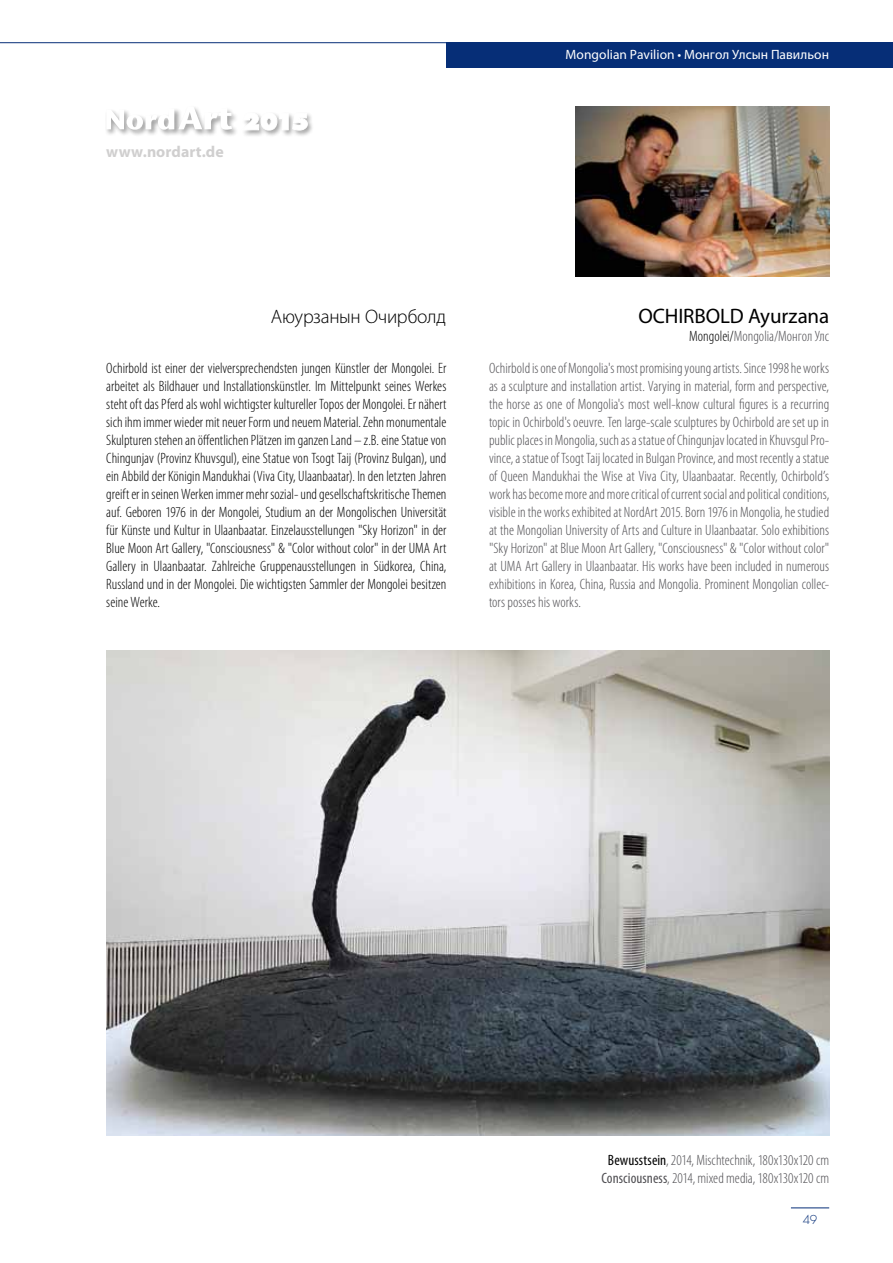
<style>
.page{position:relative;width:893px;height:1263px;background:#fff}
.page>*{position:absolute;margin:0;border:0;box-sizing:border-box;transform-origin:0 0}
.t1{font:21px "Myriad Pro";letter-spacing:-.005em;color:#000}
.t2{font:300 19.5px "Myriad Pro";letter-spacing:-.015em;color:#000}
.t3{font:700 15.9px "Myriad Pro";letter-spacing:.005em;color:#d0cfcf}
.t4{font:300 condensed 15px/18px "Myriad Pro";color:#504f53;text-align:justify}
.t5{font:300 condensed 15px/18px "Myriad Pro";color:#000;text-align:justify}
.t6{font:13.5px "Myriad Pro";color:#fff}
.t7{font:300 12px "Futura Std";color:#062e77}
.s1{color:#000}
.s2{font-weight:400;color:#000}
.s3{font-weight:400}
</style>
<div class="page">
<div style="left:446px;top:43px;width:447px;height:25px;background:#062e77"></div>
<hr style="left:0;top:42px;width:446px;height:1px;background:#062e77">
<hr style="left:791px;top:1207px;width:38px;height:1px;background:#062e77">
<div style="left:241px;top:111px;width:74px;height:27px;background:#000;opacity:.75"></div>
<svg style="left:242px;top:113px;width:65px;height:17px"></svg>
<div style="left:105px;top:107px;width:77px;height:30px;background:#000;opacity:.75"></div>
<div style="left:177px;top:105px;width:62px;height:32px;background:#000;opacity:.75"></div>
<svg style="left:106px;top:106px;width:126px;height:24px"></svg>
<img style="left:575px;top:106px;width:254px;height:170px">
<img style="left:106px;top:651px;width:723px;height:485px">
<p class="t3" style="left:106px;top:142px;width:119px">www.nordart.de</p>
<p class="t6" style="left:566px;top:46px;width:265px">Mongolian Pavilion • Монгол Улсын Павильон</p>
<h2 class="t2" style="left:271px;top:305px;width:177px">Аюурзанын Очирболд</h2>
<h1 class="t1" style="left:638px;top:303px;width:192px">OCHIRBOLD Ayurzana</h1>
<p class="t4" style="left:689px;top:327px;width:141px"><span class="s1">Mongolei/</span>Mongolia/Монгол Улс</p>
<p class="t5" style="left:106px;top:359px;width:342px">Ochirbold ist einer der vielversprechendsten jungen Künstler der Mongolei. Er arbeitet als Bildhauer und Installationskünstler. Im Mittelpunkt seines Werkes steht oft das Pferd als wohl wichtigster kultureller Topos der Mongolei. Er nähert sich ihm immer wieder mit neuer Form und neuem Material. Zehn monumentale Skulpturen stehen an öffentlichen Plätzen im ganzen Land – z.B. eine Statue von Chingunjav (Provinz Khuvsgul), eine Statue von Tsogt Taij (Provinz Bulgan), und ein Abbild der Königin Mandukhai (Viva City, Ulaanbaatar). In den letzten Jahren greift er in seinen Werken immer mehr sozial- und gesellschaftskritische Themen auf. Geboren 1976 in der Mongolei, Studium an der Mongolischen Universität für Künste und Kultur in Ulaanbaatar. Einzelausstellungen "Sky Horizon" in der Blue Moon Art Gallery, "Consciousness" &amp; "Color without color" in der UMA Art Gallery in Ulaanbaatar. Zahlreiche Gruppenausstellungen in Südkorea, China, Russland und in der Mongolei. Die wichtigsten Sammler der Mongolei besitzen seine Werke.</p>
<p class="t4" style="left:489px;top:359px;width:342px">Ochirbold is one of Mongolia's most promising young artists. Since 1998 he works as a sculpture and installation artist. Varying in material, form and perspective, the horse as one of Mongolia's most well-know cultural figures is a recurring topic in Ochirbold's oeuvre. Ten large-scale sculptures by Ochirbold are set up in public places in Mongolia, such as a statue of Chingunjav located in Khuvsgul Pro&shy;vince, a statue of Tsogt Taij located in Bulgan Province, and most recently a statue of Queen Mandukhai the Wise at Viva City, Ulaanbaatar. Recently, Ochirbold’s work has become more and more critical of current social and political conditions, visible in the works exhibited at NordArt 2015. Born 1976 in Mongolia, he studied at the Mongolian University of Arts and Culture in Ulaanbaatar. Solo exhibitions "Sky Horizon" at Blue Moon Art Gallery, "Consciousness" &amp; "Color without color" at UMA Art Gallery in Ulaanbaatar. His works have been included in numerous exhibitions in Korea, China, Russia and Mongolia. Prominent Mongolian collec&shy;tors posses his works.</p>
<p class="t4" style="left:601px;top:1151px;width:229px;text-align:center"><span class="s2">Bewusstsein</span>, 2014, Mischtechnik, 180x130x120 cm<br><span class="s3">Consciousness</span>, 2014, mixed media, 180x130x120 cm</p>
<p class="t7" style="left:803px;top:1213px;width:16px">49</p>
</div>
